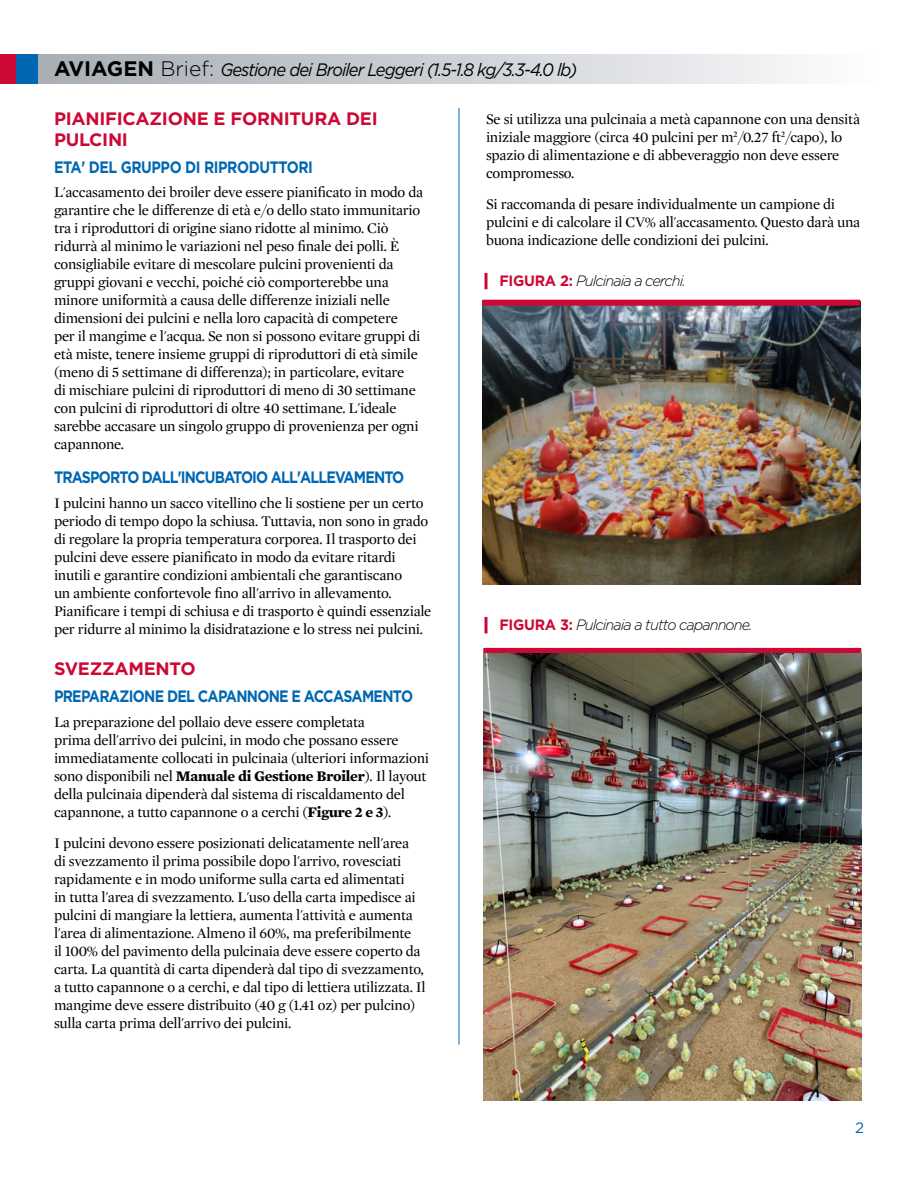
<style>
.page{position:relative;width:918px;height:1188px;background:#fff}
.page>*{position:absolute;margin:0;border:0;box-sizing:border-box;transform-origin:0 0}
.t1{font:italic 18px "Gotham";letter-spacing:-.055em;color:#000;scale:.92 1}
.t2{font:700 18px/21.6px "Gotham";letter-spacing:-.015em;color:#cc0935}
.t3{font:700 16.5px "Gotham";letter-spacing:-.05em;color:#0067b2;scale:.86 1}
.t4{font:700 16.5px "Gotham";letter-spacing:-.03em;color:#0067b2;scale:.86 1}
.t5{font:15px/18px "Mercury Display";letter-spacing:-.015em;color:#000}
.t6{font:italic 300 15px "Gotham";letter-spacing:-.06em;color:#000;scale:.96 1}
.t7{font:15px "Gotham";color:#0067b2}
.s1{font-weight:700;font-style:normal;font-size:21px}
.s2{font-weight:300;font-style:normal;font-size:21px}
.s3{font-family:"Mercury Text G4";font-weight:700}
.s4{font-weight:700;font-style:normal;color:#cc0935}
</style>
<div class="page">
<div style="left:37px;top:54px;width:839px;height:30px;background:linear-gradient(to right,#a5acb2,#fbfbfc)"></div>
<div style="left:0;top:54px;width:16px;height:30px;background:#cc0935"></div>
<div style="left:16px;top:54px;width:22px;height:30px;background:#0067b2"></div>
<svg style="left:484px;top:273px;width:4px;height:16px"></svg>
<svg style="left:484px;top:617px;width:4px;height:16px"></svg>
<hr style="left:459px;top:97px;width:1px;height:948px;background:#0067b2">
<img style="left:482px;top:306px;width:378px;height:279px">
<div style="left:482px;top:300px;width:378px;height:6px;background:#cc0935"></div>
<div style="left:483px;top:648px;width:378px;height:6px;background:#cc0935"></div>
<img style="left:483px;top:654px;width:378px;height:447px">
<div style="left:456px;top:97px;width:5px;height:11px;background:#fff"></div>
<p class="t1" style="left:54px;top:58px;width:570px"><span class="s1">AVIAGEN</span> <span class="s2">Brief:</span> Gestione dei Broiler Leggeri (1.5-1.8 kg/3.3-4.0 lb)</p>
<p class="t2" style="left:54px;top:107px;width:325px">PIANIFICAZIONE E FORNITURA DEI<br>PULCINI</p>
<p class="t4" style="left:54px;top:156px;width:303px">ETA' DEL GRUPPO DI RIPRODUTTORI</p>
<p class="t5" style="left:54px;top:184px;width:371px">L'accasamento dei broiler deve essere pianificato in modo da garantire che le differenze di età e/o dello stato immunitario tra i riproduttori di origine siano ridotte al minimo. Ciò ridurrà al minimo le variazioni nel peso finale dei polli. È consigliabile evitare di mescolare pulcini provenienti da gruppi giovani e vecchi, poiché ciò comporterebbe una minore uniformità a causa delle differenze iniziali nelle dimensioni dei pulcini e nella loro capacità di competere<br>per il mangime e l'acqua. Se non si possono evitare gruppi di età miste, tenere insieme gruppi di riproduttori di età simile (meno di 5 settimane di differenza); in particolare, evitare<br>di mischiare pulcini di riproduttori di meno di 30 settimane con pulcini di riproduttori di oltre 40 settimane. L'ideale sarebbe accasare un singolo gruppo di provenienza per ogni capannone.</p>
<p class="t3" style="left:54px;top:466px;width:409px">TRASPORTO DALL'INCUBATOIO ALL'ALLEVAMENTO</p>
<p class="t5" style="left:54px;top:494px;width:379px">I pulcini hanno un sacco vitellino che li sostiene per un certo periodo di tempo dopo la schiusa. Tuttavia, non sono in grado di regolare la propria temperatura corporea. Il trasporto dei pulcini deve essere pianificato in modo da evitare ritardi inutili e garantire condizioni ambientali che garantiscano<br>un ambiente confortevole fino all'arrivo in allevamento.<br>Pianificare i tempi di schiusa e di trasporto è quindi essenziale per ridurre al minimo la disidratazione e lo stress nei pulcini.</p>
<p class="t2" style="left:54px;top:658px;width:143px">SVEZZAMENTO</p>
<p class="t3" style="left:54px;top:685px;width:419px">PREPARAZIONE DEL CAPANNONE E ACCASAMENTO</p>
<p class="t5" style="left:54px;top:713px;width:377px">La preparazione del pollaio deve essere completata<br>prima dell'arrivo dei pulcini, in modo che possano essere immediatamente collocati in pulcinaia (ulteriori informazioni sono disponibili nel <span class="s3">Manuale di Gestione Broiler</span>). Il layout della pulcinaia dipenderà dal sistema di riscaldamento del capannone, a tutto capannone o a cerchi (<span class="s3">Figure 2 e 3</span>).</p>
<p class="t5" style="left:54px;top:834px;width:373px">I pulcini devono essere posizionati delicatamente nell'area<br>di svezzamento il prima possibile dopo l'arrivo, rovesciati rapidamente e in modo uniforme sulla carta ed alimentati<br>in tutta l'area di svezzamento. L'uso della carta impedisce ai pulcini di mangiare la lettiera, aumenta l'attività e aumenta l'area di alimentazione. Almeno il 60%, ma preferibilmente<br>il 100% del pavimento della pulcinaia deve essere coperto da carta. La quantità di carta dipenderà dal tipo di svezzamento, a tutto capannone o a cerchi, e dal tipo di lettiera utilizzata. Il mangime deve essere distribuito (40 g (1.41 oz) per pulcino) sulla carta prima dell'arrivo dei pulcini.</p>
<p class="t5" style="left:486px;top:110px;width:376px">Se si utilizza una pulcinaia a metà capannone con una densità iniziale maggiore (circa 40 pulcini per m<sup>2</sup>/0.27 ft<sup>2</sup>/capo), lo spazio di alimentazione e di abbeveraggio non deve essere compromesso.</p>
<p class="t5" style="left:486px;top:195px;width:376px">Si raccomanda di pesare individualmente un campione di pulcini e di calcolare il CV% all'accasamento. Questo darà una buona indicazione delle condizioni dei pulcini.</p>
<p class="t6" style="left:500px;top:272px;width:196px"><span class="s4">FIGURA 2:</span> Pulcinaia a cerchi.</p>
<p class="t6" style="left:500px;top:615px;width:265px"><span class="s4">FIGURA 3:</span> Pulcinaia a tutto capannone.</p>
<p class="t7" style="left:855px;top:1119px;width:10px">2</p>
</div>
